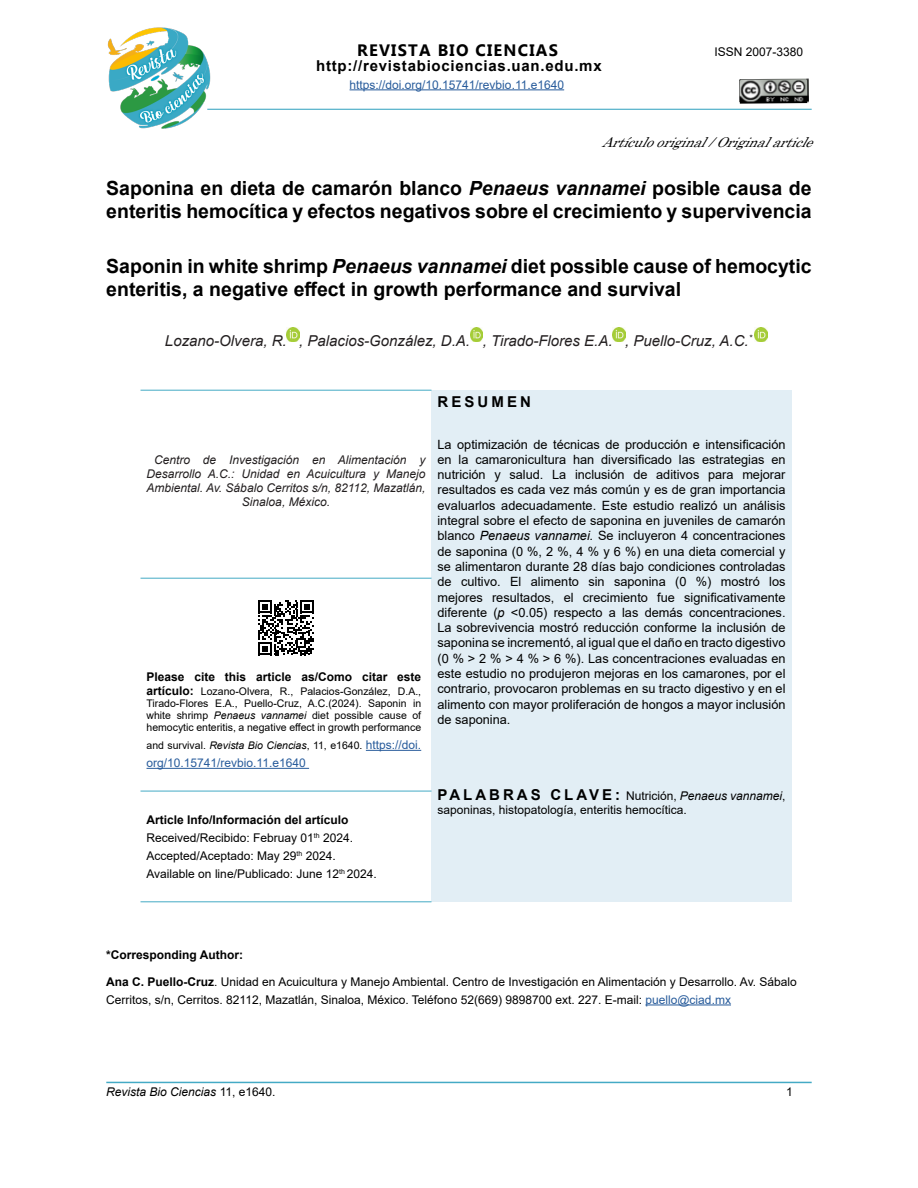
<style>
.page{position:relative;width:918px;height:1188px;background:#fff}
.page>*{position:absolute;margin:0;border:0;box-sizing:border-box;transform-origin:0 0}
.t1{font:700 19.5px/23.4px "Arial";color:#000}
.t2{font:700 16.5px "Microsoft Tai Le";letter-spacing:.075em;color:#000}
.t3{font:italic 15px "Arial";color:#231f20}
.t4{font:700 15px "Arial";letter-spacing:.05em;color:#000}
.t5{font:700 15px "Arial";letter-spacing:.21em;color:#000}
.t6{font:italic 13.5px "Century";color:#000}
.t7{font:12.75px/15.3px "Arial";color:#000;text-align:justify}
.t8{font:12px/18px "Arial";color:#000}
.t9{font:italic 12px "Arial";color:#231f20}
.t10{font:12px "Arial";color:#275b9b}
.t11{font:700 12px "Arial";color:#000}
.t12{font:italic 12px "Arial";color:#000}
.t13{font:10.5px/12px "Arial";color:#000;text-align:justify}
.s1{font-style:italic}
.s2{font-weight:700;font-size:12px}
.s3{font-size:12px;color:#275b9b}
.s4{font-weight:700}
.s5{font-weight:700;font-size:15px}
.s6{color:#275b9b}
.s7{font-style:normal}
</style>
<div class="page">
<hr style="left:645px;top:1005px;width:86px;height:1px;background:#275b9b">
<img style="left:287px;top:327px;width:12px;height:14px">
<img style="left:470px;top:327px;width:13px;height:14px">
<img style="left:613px;top:327px;width:12px;height:14px">
<img style="left:755px;top:327px;width:12px;height:14px">
<div style="left:431px;top:390px;width:361px;height:512px;background:#e2eef5"></div>
<hr style="left:141px;top:390px;width:290px;height:1px;background:#44aac5">
<hr style="left:141px;top:902px;width:290px;height:1px;background:#44aac5">
<hr style="left:141px;top:578px;width:290px;height:1px;background:#44aac5">
<hr style="left:141px;top:791px;width:290px;height:1px;background:#44aac5">
<hr style="left:366px;top:750px;width:55px;height:1px;background:#275b9b">
<hr style="left:147px;top:768px;width:162px;height:1px;background:#275b9b">
<svg style="left:258px;top:600px;width:56px;height:55px"></svg>
<hr style="left:106px;top:1082px;width:706px;height:1px;background:#44aac5">
<hr style="left:207px;top:109px;width:605px;height:1px;background:#44aac5">
<hr style="left:350px;top:89px;width:214px;height:1px;background:#275b9b">
<img style="left:739px;top:79px;width:70px;height:25px">
<img style="left:107px;top:27px;width:108px;height:102px">
<p class="t2" style="left:357px;top:41px;width:202px">REVISTA BIO CIENCIAS</p>
<p class="t8" style="left:715px;top:43px;width:90px">ISSN 2007-3380</p>
<p class="t4" style="left:316px;top:55px;width:287px">http://revistabiociencias.uan.edu.mx</p>
<p class="t10" style="left:350px;top:76px;width:216px">https://doi.org/10.15741/revbio.11.e1640</p>
<p class="t6" style="left:602px;top:131px;width:223px">Artículooriginal/Originalarticle</p>
<h1 class="t1" style="left:106px;top:177px;width:707px">Saponina en dieta de camarón blanco <span class="s1">Penaeus vannamei</span> posible causa de enteritis hemocítica y efectos negativos sobre el crecimiento y supervivencia</h1>
<h1 class="t1" style="left:106px;top:255px;width:707px">Saponin in white shrimp <span class="s1">Penaeus vannamei</span> diet possible cause of hemocytic enteritis, a negative effect in growth performance and survival</h1>
<p class="t3" style="left:165px;top:331px;width:589px">Lozano-Olvera, R. , Palacios-González, D.A. , Tirado-Flores E.A. , Puello-Cruz, A.C.<sup>*</sup></p>
<p class="t9" style="left:154px;top:452px;width:273px">Centro de Investigación en Alimentación y</p>
<p class="t9" style="left:147px;top:466px;width:280px">Desarrollo A.C.: Unidad en Acuicultura y Manejo</p>
<p class="t9" style="left:147px;top:480px;width:280px">Ambiental. Av. Sábalo Cerritos s/n, 82112, Mazatlán,</p>
<p class="t9" style="left:242px;top:494px;width:90px">Sinaloa, México.</p>
<p class="t11" style="left:147px;top:668px;width:276px">Please cite this article as/Como citar este</p>
<p class="t13" style="left:147px;top:685px;width:276px"><span class="s2">artículo:</span> Lozano-Olvera, R., Palacios-González, D.A., Tirado-Flores E.A., Puello-Cruz, A.C.(2024). Saponin in white shrimp <span class="s1">Penaeus vannamei</span> diet possible cause of hemocytic enteritis, a negative effect in growth performance</p>
<p class="t13" style="left:147px;top:739px;width:276px">and survival. <span class="s1">Revista Bio Ciencias</span>, 11, e1640. <span class="s3">https://doi.</span></p>
<p class="t10" style="left:147px;top:755px;width:161px">org/10.15741/revbio.11.e1640</p>
<p class="t8" style="left:147px;top:811px;width:232px"><span class="s4">Article Info/Información del artículo </span>Received/Recibido: Februay 01<sup>th</sup> 2024.<br>Accepted/Aceptado: May 29<sup>th</sup> 2024.<br>Available on line/Publicado: June 12<sup>th</sup> 2024.</p>
<p class="t5" style="left:437px;top:391px;width:95px">RESUMEN</p>
<p class="t7" style="left:437px;top:436px;width:350px">La optimización de técnicas de producción e intensificación en la camaronicultura han diversificado las estrategias en nutrición y salud. La inclusión de aditivos para mejorar resultados es cada vez más común y es de gran importancia evaluarlos adecuadamente. Este estudio realizó un análisis integral sobre el efecto de saponina en juveniles de camarón blanco <span class="s1">Penaeus vannamei.</span> Se incluyeron 4 concentraciones de saponina (0 %, 2 %, 4 % y 6 %) en una dieta comercial y se alimentaron durante 28 días bajo condiciones controladas de cultivo. El alimento sin saponina (0 %) mostró los mejores resultados, el crecimiento fue significativamente diferente (<span class="s1">p</span> &lt;0.05) respecto a las demás concentraciones.<br>La sobrevivencia mostró reducción conforme la inclusión de saponina se incrementó, al igual que el daño en tracto digestivo (0 % &gt; 2 % &gt; 4 % &gt; 6 %). Las concentraciones evaluadas en este estudio no produjeron mejoras en los camarones, por el contrario, provocaron problemas en su tracto digestivo y en el alimento con mayor proliferación de hongos a mayor inclusión de saponina.</p>
<p class="t8" style="left:437px;top:788px;width:350px;line-height:14.4px"><span class="s5">PA L A B R A S C L AV E :</span> Nutrición, <span class="s1">Penaeus vannamei</span>, saponinas, histopatología, enteritis hemocítica.</p>
<p class="t11" style="left:106px;top:947px;width:138px">*Corresponding Author:</p>
<p class="t8" style="left:106px;top:972px;width:692px"><span class="s4">Ana C. Puello-Cruz</span>. Unidad en Acuicultura y Manejo Ambiental. Centro de Investigación en Alimentación y Desarrollo. Av. Sábalo<br>Cerritos, s/n, Cerritos. 82112, Mazatlán, Sinaloa, México. Teléfono 52(669) 9898700 ext. 227. E-mail: <span class="s6">puello@ciad.mx</span></p>
<p class="t12" style="left:106px;top:1084px;width:171px">Revista Bio Ciencias <span class="s7">11, e1640.</span></p>
<p class="t8" style="left:786px;top:1083px;width:8px">1</p>
</div>
